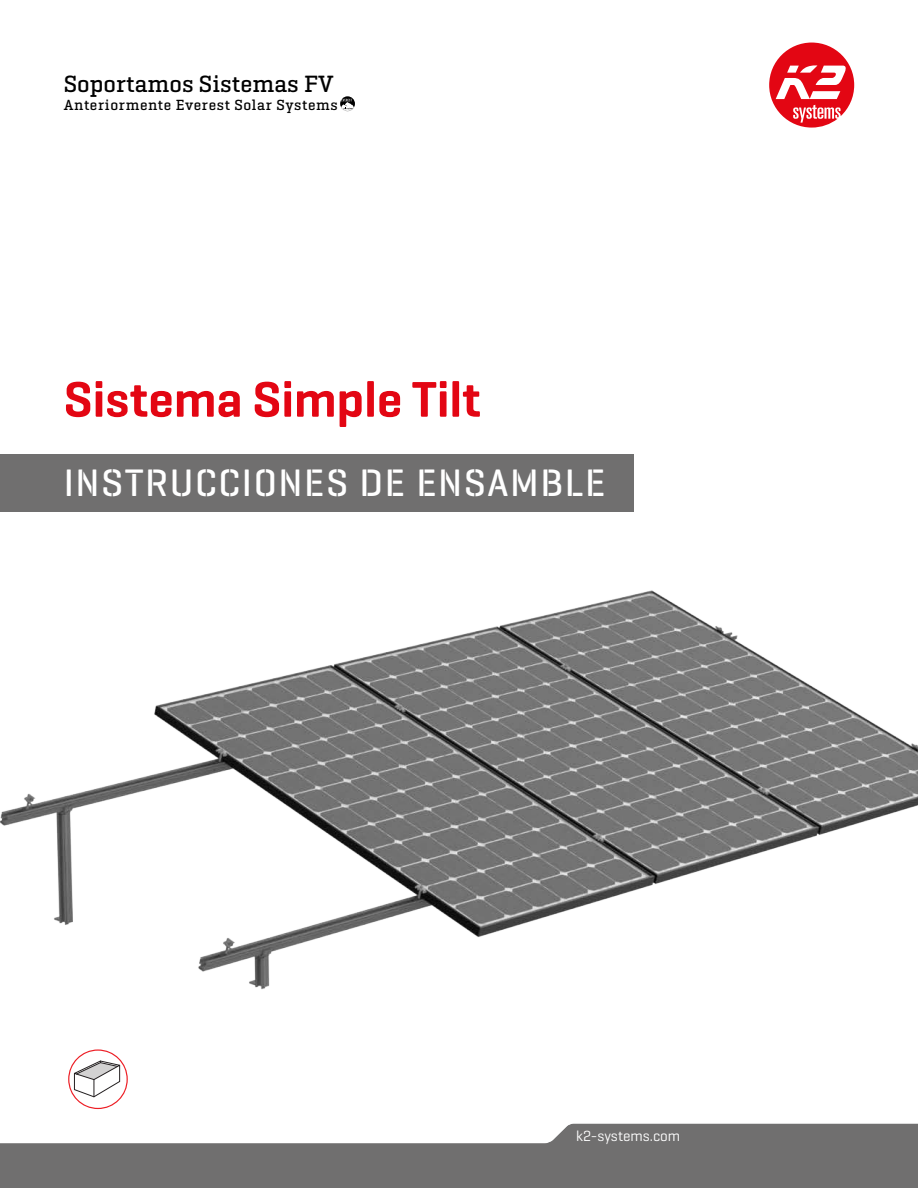
<style>
.page{position:relative;width:918px;height:1188px;background:#fff}
.page>*{position:absolute;margin:0;border:0;box-sizing:border-box;transform-origin:0 0}
.t1{font:600 51px "K2 Geogrotesque";color:#e30613}
.t2{font:500 39px "K2 Geogrotesque Stencil B";letter-spacing:.04em;color:#fff}
.t3{font:500 24px "K2 Geogrotesque Slab";color:#000}
.t4{font:500 15px "K2 Geogrotesque Slab";letter-spacing:.04em;color:#000}
.t5{font:15px "K2 Geogrotesque";color:#fff}
</style>
<div class="page">
<img style="left:0;top:454px;width:918px;height:656px">
<svg style="left:68px;top:1049px;width:60px;height:60px"></svg>
<div style="left:0;top:1144px;width:918px;height:44px;background:#706f6f"></div>
<svg style="left:769px;top:43px;width:85px;height:85px"></svg>
<svg style="left:340px;top:96px;width:15px;height:15px"></svg>
<div style="left:0;top:455px;width:634px;height:57px;background:#706f6f"></div>
<svg style="left:0;top:1123px;width:918px;height:21px"></svg>
<h3 class="t3" style="left:64px;top:69px;width:271px">Soportamos Sistemas FV</h3>
<p class="t4" style="left:64px;top:96px;width:276px">Anteriormente Everest Solar Systems</p>
<h1 class="t1" style="left:64px;top:368px;width:419px">Sistema Simple Tilt</h1>
<h2 class="t2" style="left:64px;top:458px;width:543px">INSTRUCCIONES DE ENSAMBLE</h2>
<p class="t5" style="left:576px;top:1127px;width:106px">k2-systems.com</p>
</div>
